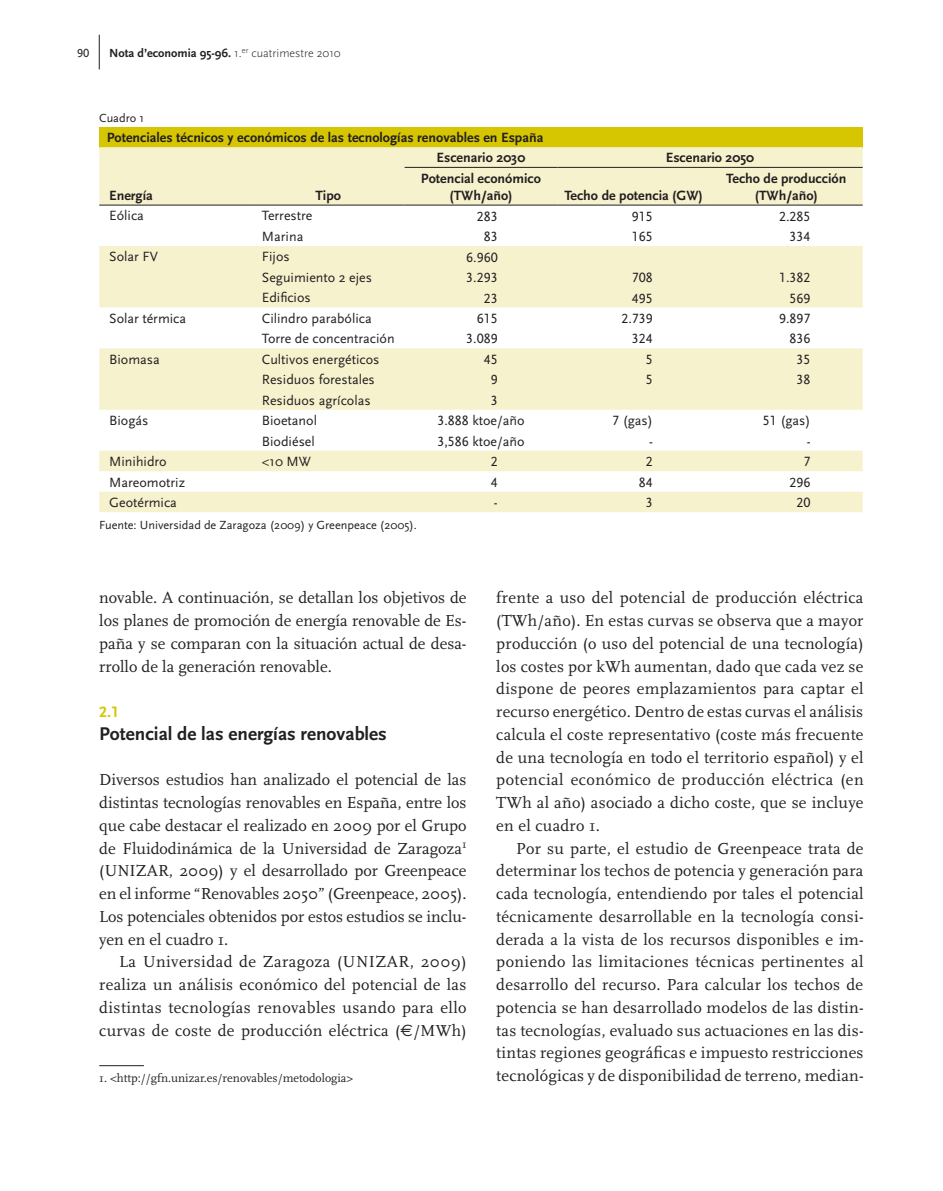
<style>
.page{position:relative;width:943px;height:1191px;background:#fff}
.page>*{position:absolute;margin:0;border:0;box-sizing:border-box;transform-origin:0 0}
.t1{font:700 19.25px "Scala Sans";color:#231f20}
.t2{font:16.62px/22.8px "Scala";letter-spacing:.015em;color:#231f20;text-align:justify}
.t3{font:700 15.75px "Scala Sans Caps";color:#d6c501}
.t4{font:14px "Scala Sans";color:#231f20}
.t5{font:700 14px/17.5px "Scala Sans";color:#231f20;text-align:center}
.t6{font:14px "Scala Sans Caps";color:#231f20}
.t7{font:12.25px "Scala Sans";color:#231f20}
.t8{font:12.25px "Scala";color:#231f20}
.t9{font:700 12.25px "Scala Sans";color:#231f20}
.t10{font:12.25px "Scala Sans Caps";color:#231f20}
.s1{font-weight:300}
.s2{font-family:"Scala Sans Caps"}
.s3{font-family:"Euro Sans Std"}
</style>
<div class="page">
<hr style="left:99px;top:35px;width:1px;height:34px;background:#231f20">
<hr style="left:99px;top:1065px;width:45px;height:1px;background:#231f20">
<div style="left:99px;top:127px;width:763px;height:20px;background:#d6c501"></div>
<svg style="left:99px;top:147px;width:763px;height:365px;fill:#f6f2ce"></svg>
<hr style="left:99px;top:205px;width:153px;height:1px;background:#231f20">
<hr style="left:252px;top:205px;width:152px;height:1px;background:#231f20">
<hr style="left:404px;top:205px;width:153px;height:1px;background:#231f20">
<hr style="left:557px;top:205px;width:153px;height:1px;background:#231f20">
<hr style="left:710px;top:205px;width:152px;height:1px;background:#231f20">
<hr style="left:404px;top:167px;width:153px;height:1px;background:#231f20">
<hr style="left:557px;top:167px;width:153px;height:1px;background:#231f20">
<hr style="left:710px;top:167px;width:152px;height:1px;background:#231f20">
<p class="t10" style="left:77px;top:46px;width:14px">90</p>
<p class="t9" style="left:109px;top:46px;width:233px">Nota d’economia 95-96. <span class="s1">1.</span><sup>er</sup> <span class="s1">cuatrimestre 2010</span></p>
<p class="t7" style="left:99px;top:111px;width:46px">Cuadro 1</p>
<p class="t5" style="left:436px;top:128px;width:108px;line-height:20.1px;text-align:left;text-indent:-330px">Potenciales técnicos y económicos de las tecnologías renovables en España<br>Escenario 2030</p>
<p class="t5" style="left:109px;top:187px;width:45px">Energía</p>
<p class="t5" style="left:315px;top:187px;width:27px">Tipo</p>
<p class="t5" style="left:421px;top:170px;width:122px">Potencial económico (TWh/año)</p>
<p class="t5" style="left:665px;top:149px;width:90px">Escenario 2050</p>
<p class="t5" style="left:564px;top:187px;width:140px">Techo de potencia (GW)</p>
<p class="t5" style="left:726px;top:170px;width:122px">Techo de producción (TWh/año)</p>
<p class="t4" style="left:109px;top:208px;width:36px">Eólica</p>
<p class="t4" style="left:262px;top:208px;width:52px">Terrestre</p>
<p class="t6" style="left:477px;top:208px;width:22px">283</p>
<p class="t6" style="left:632px;top:208px;width:22px">915</p>
<p class="t6" style="left:779px;top:208px;width:33px">2.285</p>
<p class="t4" style="left:262px;top:229px;width:43px">Marina</p>
<p class="t6" style="left:484px;top:229px;width:15px">83</p>
<p class="t6" style="left:632px;top:229px;width:22px">165</p>
<p class="t6" style="left:789px;top:229px;width:22px">334</p>
<p class="t4" style="left:109px;top:249px;width:50px">Solar FV</p>
<p class="t4" style="left:262px;top:249px;width:29px">Fijos</p>
<p class="t6" style="left:466px;top:249px;width:33px">6.960</p>
<p class="t4" style="left:262px;top:270px;width:112px">Seguimiento 2 ejes</p>
<p class="t6" style="left:466px;top:270px;width:33px">3.293</p>
<p class="t6" style="left:632px;top:270px;width:22px">708</p>
<p class="t6" style="left:779px;top:270px;width:33px">1.382</p>
<p class="t4" style="left:262px;top:290px;width:50px">Edificios</p>
<p class="t6" style="left:484px;top:290px;width:15px">23</p>
<p class="t6" style="left:632px;top:290px;width:22px">495</p>
<p class="t6" style="left:789px;top:290px;width:22px">569</p>
<p class="t4" style="left:109px;top:311px;width:78px">Solar térmica</p>
<p class="t4" style="left:262px;top:311px;width:111px">Cilindro parabólica</p>
<p class="t6" style="left:477px;top:311px;width:22px">615</p>
<p class="t6" style="left:621px;top:311px;width:33px">2.739</p>
<p class="t6" style="left:779px;top:311px;width:33px">9.897</p>
<p class="t4" style="left:262px;top:331px;width:134px">Torre de concentración</p>
<p class="t6" style="left:466px;top:331px;width:33px">3.089</p>
<p class="t6" style="left:632px;top:331px;width:22px">324</p>
<p class="t6" style="left:789px;top:331px;width:22px">836</p>
<p class="t4" style="left:109px;top:352px;width:52px">Biomasa</p>
<p class="t4" style="left:262px;top:352px;width:119px">Cultivos energéticos</p>
<p class="t6" style="left:484px;top:352px;width:15px">45</p>
<p class="t6" style="left:646px;top:352px;width:8px">5</p>
<p class="t6" style="left:796px;top:352px;width:15px">35</p>
<p class="t4" style="left:262px;top:372px;width:114px">Residuos forestales</p>
<p class="t6" style="left:491px;top:372px;width:8px">9</p>
<p class="t6" style="left:646px;top:372px;width:8px">5</p>
<p class="t6" style="left:796px;top:372px;width:15px">38</p>
<p class="t4" style="left:262px;top:392px;width:110px">Residuos agrícolas</p>
<p class="t6" style="left:491px;top:393px;width:8px">3</p>
<p class="t4" style="left:109px;top:413px;width:41px">Biogás</p>
<p class="t4" style="left:262px;top:413px;width:57px">Bioetanol</p>
<p class="t4" style="left:437px;top:413px;width:89px"><span class="s2">3.888</span> ktoe/año</p>
<p class="t4" style="left:612px;top:413px;width:42px"><span class="s2">7</span> (gas)</p>
<p class="t4" style="left:763px;top:413px;width:49px"><span class="s2">51</span> (gas)</p>
<p class="t4" style="left:262px;top:433px;width:54px">Biodiésel</p>
<p class="t4" style="left:437px;top:434px;width:89px"><span class="s2">3,586</span> ktoe/año</p>
<p class="t6" style="left:649px;top:434px;width:5px">-</p>
<p class="t6" style="left:806px;top:434px;width:5px">-</p>
<p class="t4" style="left:109px;top:454px;width:59px">Minihidro</p>
<p class="t4" style="left:262px;top:454px;width:51px">&lt;10 MW</p>
<p class="t6" style="left:491px;top:454px;width:8px">2</p>
<p class="t6" style="left:646px;top:454px;width:8px">2</p>
<p class="t6" style="left:803px;top:454px;width:8px">7</p>
<p class="t4" style="left:109px;top:474px;width:77px">Mareomotriz</p>
<p class="t6" style="left:491px;top:474px;width:8px">4</p>
<p class="t6" style="left:639px;top:474px;width:15px">84</p>
<p class="t6" style="left:789px;top:474px;width:22px">296</p>
<p class="t4" style="left:109px;top:495px;width:69px">Geotérmica</p>
<p class="t6" style="left:494px;top:495px;width:5px">-</p>
<p class="t6" style="left:646px;top:495px;width:8px">3</p>
<p class="t6" style="left:796px;top:495px;width:15px">20</p>
<p class="t7" style="left:99px;top:518px;width:319px">Fuente: Universidad de Zaragoza (2009) y Greenpeace (2005).</p>
<p class="t2" style="left:99px;top:587px;width:369px">novable. A continuación, se detallan los objetivos de los planes de promoción de energía renovable de Es&shy;paña y se comparan con la situación actual de desa&shy;rrollo de la generación renovable.</p>
<p class="t3" style="left:99px;top:703px;width:21px">2.1</p>
<p class="t1" style="left:99px;top:723px;width:289px">Potencial de las energías renovables</p>
<p class="t2" style="left:99px;top:769px;width:369px">Diversos estudios han analizado el potencial de las distintas tecnologías renovables en España, entre los que cabe destacar el realizado en 2009 por el Grupo de Fluidodinámica de la Universidad de Zaragoza<sup>1 </sup>(UNIZAR, 2009) y el desarrollado por Greenpeace en el informe “Renovables 2050” (Greenpeace, 2005).<br>Los potenciales obtenidos por estos estudios se inclu&shy;yen en el cuadro 1.</p>
<p class="t2" style="left:99px;top:951px;width:369px;text-indent:20px">La Universidad de Zaragoza (UNIZAR, 2009) realiza un análisis económico del potencial de las distintas tecnologías renovables usando para ello curvas de coste de producción eléctrica (<span class="s3">€</span>/MWh)</p>
<p class="t8" style="left:99px;top:1071px;width:255px">1. &lt;http://gfn.unizar.es/renovables/metodologia&gt;</p>
<p class="t2" style="left:496px;top:587px;width:369px">frente a uso del potencial de producción eléctrica (TWh/año). En estas curvas se observa que a mayor producción (o uso del potencial de una tecnología) los costes por kWh aumentan, dado que cada vez se dispone de peores emplazamientos para captar el recurso energético. Dentro de estas curvas el análisis calcula el coste representativo (coste más frecuente de una tecnología en todo el territorio español) y el potencial económico de producción eléctrica (en TWh al año) asociado a dicho coste, que se incluye en el cuadro 1.</p>
<p class="t2" style="left:496px;top:837px;width:369px;text-indent:20px">Por su parte, el estudio de Greenpeace trata de determinar los techos de potencia y generación para cada tecnología, entendiendo por tales el potencial técnicamente desarrollable en la tecnología consi&shy;derada a la vista de los recursos disponibles e im&shy;poniendo las limitaciones técnicas pertinentes al desarrollo del recurso. Para calcular los techos de potencia se han desarrollado modelos de las distin&shy;tas tecnologías, evaluado sus actuaciones en las dis&shy;tintas regiones geográficas e impuesto restricciones tecnológicas y de disponibilidad de terreno, median-</p>
</div>
